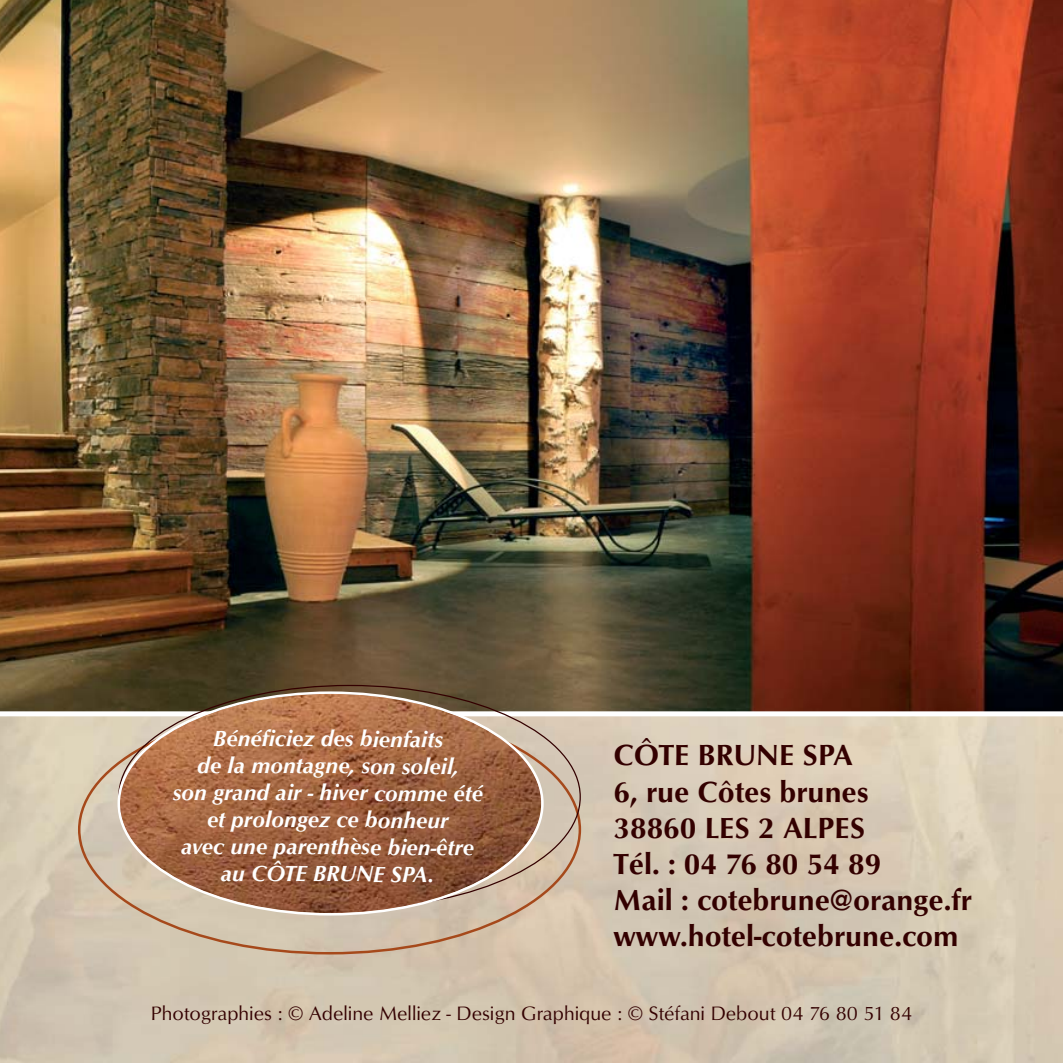
<style>
.page{position:relative;width:1063px;height:1063px;background:#fff}
.page>*{position:absolute;margin:0;border:0;box-sizing:border-box;transform-origin:0 0}
.t1{font:700 30px/36px "Opus";color:#300}
.t2{font:italic 700 22.5px/27px "Opus";letter-spacing:-.005em;color:#fff;text-align:center}
.t3{font:20px "Opus";color:#300}
</style>
<div class="page">
<img style="left:0;top:0;width:1063px;height:711px">
<svg style="left:78px;top:705px;width:503px;height:250px;background:#d0bea8"></svg>
<svg style="left:118px;top:691px;width:426px;height:225px;background:#a47354"></svg>
<p class="t2" style="left:173px;top:727px;width:312px">Bénéficiez des bienfaits<br>de la montagne, son soleil,<br>son grand air - hiver comme été et prolongez ce bonheur<br>avec une parenthèse bien-être au CÔTE BRUNE SPA.</p>
<h1 class="t1" style="left:613px;top:740px;width:360px">CÔTE BRUNE SPA<br>6, rue Côtes brunes<br>38860 LES 2 ALPES<br>Tél. : 04 76 80 54 89<br>Mail : cotebrune@orange.fr www.hotel-cotebrune.com</h1>
<p class="t3" style="left:151px;top:1006px;width:763px">Photographies : © Adeline Melliez - Design Graphique : © Stéfani Debout 04 76 80 51 84</p>
</div>
